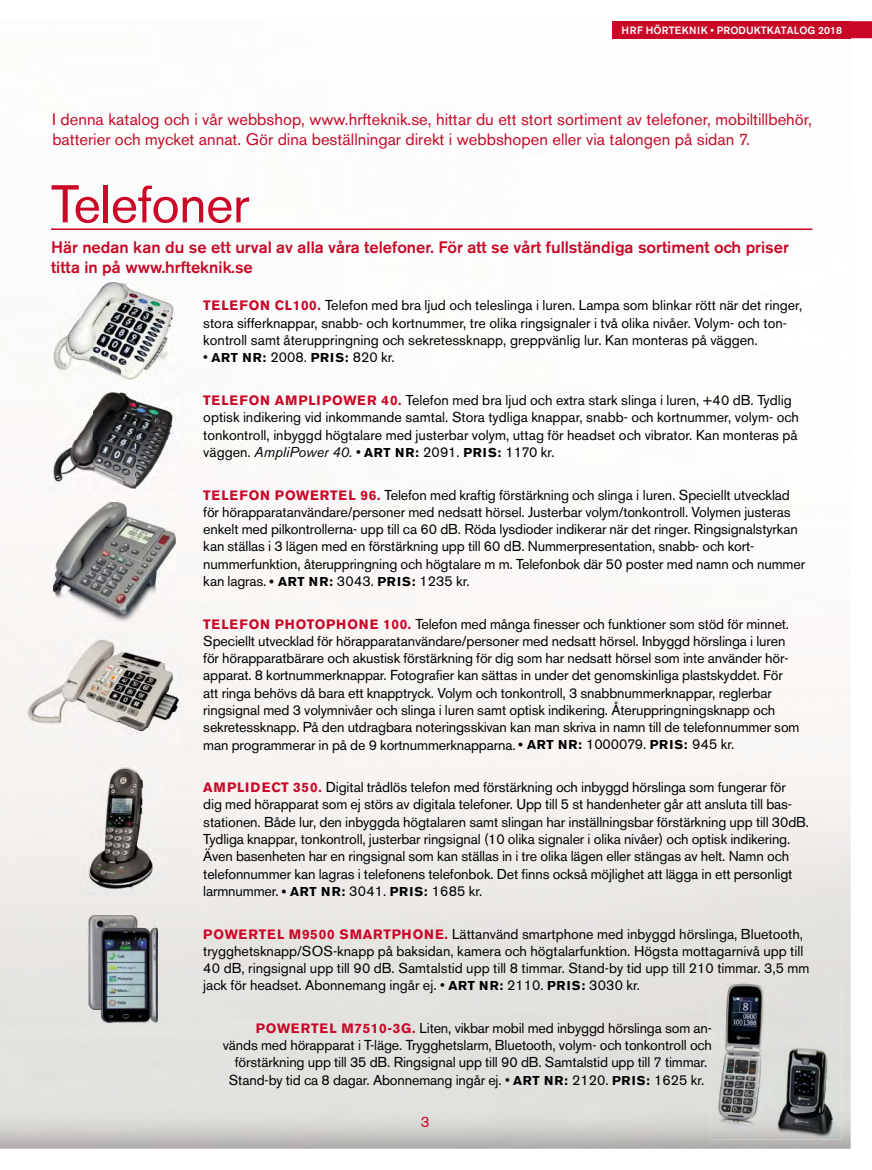
<style>
.page{position:relative;width:872px;height:1170px;background:#fff}
.page>*{position:absolute;margin:0;border:0;box-sizing:border-box;transform-origin:0 0}
.t1{font:52.5px "Akzidenz Grotesk BE";letter-spacing:-.01em;color:#cb0627}
.t2{font:16.5px/19.8px "Akzidenz Grotesk BE";color:#c60a27}
.t3{font:500 16.5px/19.8px "Akzidenz Grotesk BE";color:#c60a27}
.t4{font:15px "Akzidenz Grotesk BE";color:#cb0627}
.t5{font:14.25px/17.2px "Akzidenz Grotesk BE";letter-spacing:-.01em;color:#000}
.t6{font:500 10.5px "Akzidenz Grotesk BE";letter-spacing:.01em;color:#fff}
.s1{font-weight:700;font-size:13.5px;color:#cb0627}
.s2{font-weight:700;font-size:12.75px}
.s3{font-style:italic}
</style>
<div class="page">
<img style="left:0;top:38px;width:850px;height:1110px">
<hr style="left:51px;top:228px;width:761px;height:2px;background:#cb0627">
<img style="left:51px;top:283px;width:127px;height:97px">
<img style="left:51px;top:389px;width:128px;height:103px">
<img style="left:54px;top:502px;width:121px;height:121px">
<img style="left:24px;top:632px;width:156px;height:112px">
<img style="left:76px;top:761px;width:86px;height:133px">
<img style="left:711px;top:979px;width:130px;height:160px">
<img style="left:88px;top:915px;width:70px;height:106px">
<svg style="left:850px;top:21px;width:22px;height:17px"></svg>
<div style="left:612px;top:21px;width:238px;height:17px;background:#c90827"></div>
<p class="t6" style="left:621px;top:26px;width:222px">HRF HÖRTEKNIK • PRODUKTKATALOG 2018</p>
<p class="t2" style="left:52px;top:111px;width:761px">I denna katalog och i vår webbshop, www.hrfteknik.se, hittar du ett stort sortiment av telefoner, mobiltillbehör, batterier och mycket annat. Gör dina beställningar direkt i webb shopen eller via talongen på sidan 7.</p>
<h1 class="t1" style="left:51px;top:185px;width:200px">Telefoner</h1>
<p class="t3" style="left:51px;top:239px;width:739px">Här nedan kan du se ett urval av alla våra telefoner. För att se vårt fullständiga sortiment och priser titta in på www.hrfteknik.se</p>
<p class="t5" style="left:203px;top:298px;width:600px"><span class="s1">TELEFON CL100.</span> Telefon med bra ljud och teleslinga i luren. Lampa som blinkar rött när det ringer, stora sifferknappar, snabb- och kort nummer, tre olika ringsignaler i två olika nivåer. Volym- och ton&shy;kontroll samt återuppringning och sekretessknapp, greppvänlig lur. Kan monteras på väggen.</p>
<p class="t5" style="left:203px;top:350px;width:193px">• <span class="s2">ART NR:</span> 2008. <span class="s2">PRIS:</span> 820 kr.</p>
<p class="t5" style="left:203px;top:393px;width:597px"><span class="s1">TELEFON AMPLIPOWER 40.</span> Telefon med bra ljud och extra stark slinga i luren, +40 dB. Tydlig optisk indikering vid inkommande samtal. Stora tydliga knappar, snabb- och kortnummer, volym- och tonkontroll, inbyggd högtalare med justerbar volym, uttag för headset och vibrator. Kan monteras på väggen. <span class="s3">AmpliPower 40.</span> • <span class="s2">ART NR:</span> 2091. <span class="s2">PRIS:</span> 1170 kr.</p>
<p class="t5" style="left:203px;top:487px;width:603px"><span class="s1">TELEFON POWERTEL 96.</span> Telefon med kraftig förstärkning och slinga i luren. Speciellt utvecklad för hörapparat användare/personer med nedsatt hörsel. Justerbar volym/tonkontroll. Volymen justeras enkelt med pilkontrollerna- upp till ca 60 dB. Röda lysdioder indikerar när det ringer. Ringsignal styrkan kan ställas i 3 lägen med en förstärkning upp till 60 dB. Nummerpresentation, snabb- och kort&shy;nummerfunktion, återuppringning och högtalare m m. Telefonbok där 50 poster med namn och nummer kan lagras. <span class="s2">• ART NR:</span> 3043. <span class="s2">PRIS:</span> 1235 kr.</p>
<p class="t5" style="left:203px;top:616px;width:598px"><span class="s1">TELEFON PHOTOPHONE 100.</span> Telefon med många finesser och funktioner som stöd för minnet.<br>Speciellt utvecklad för hörapparatanvändare/personer med nedsatt hörsel. Inbyggd hörslinga i luren för hörapparatbärare och akustisk förstärkning för dig som har nedsatt hörsel som inte använder hör&shy;apparat. 8 kortnummerknappar. Fotografier kan sättas in under det genomskinliga plastskyddet. För att ringa behövs då bara ett knapptryck. Volym och tonkontroll, 3 snabbnummerknappar, reglerbar ringsignal med 3 volymnivåer och slinga i luren samt optisk indikering. Återuppringningsknapp och sekretessknapp. På den utdragbara noteringsskivan kan man skriva in namn till de telefonnummer som man programmerar in på de 9 kortnummerknapparna. <span class="s2">• ART NR:</span> 1000079. <span class="s2">PRIS:</span> 945 kr.</p>
<p class="t5" style="left:203px;top:780px;width:607px"><span class="s1">AMPLIDECT 350.</span> Digital trådlös telefon med förstärkning och inbyggd hörslinga som fungerar för<br>dig med hörapparat som ej störs av digitala telefoner. Upp till 5 st handenheter går att ansluta till bas&shy;stationen. Både lur, den inbyggda högtalaren samt slingan har inställningsbar förstärkning upp till 30dB.<br>Tydliga knappar, tonkontroll, justerbar ringsignal (10 olika signaler i olika nivåer) och optisk indikering.<br>Även basenheten har en ringsignal som kan ställas in i tre olika lägen eller stängas av helt. Namn och telefonnummer kan lagras i telefonens telefonbok. Det finns också möjlighet att lägga in ett personligt larmnummer. <span class="s2">• ART NR:</span> 3041. <span class="s2">PRIS:</span> 1685 kr.</p>
<p class="t5" style="left:203px;top:926px;width:607px"><span class="s1">POWERTEL M9500 SMARTPHONE.</span> Lättanvänd smartphone med inbyggd hörslinga, Bluetooth, trygghetsknapp/SOS-knapp på baksidan, kamera och högtalarfunktion. Högsta mottagarnivå upp till 40 dB, ringsignal upp till 90 dB. Samtalstid upp till 8 timmar. Stand-by tid upp till 210 timmar. 3,5 mm jack för headset. Abonnemang ingår ej. • <span class="s2">ART NR:</span> 2110. <span class="s2">PRIS:</span> 3030 kr.</p>
<p class="t5" style="left:256px;top:1020px;width:458px"><span class="s1">POWERTEL M7510-3G.</span> Liten, vikbar mobil med inbyggd hörslinga som an-</p>
<p class="t5" style="left:223px;top:1037px;width:490px">vänds med hörapparat i T-läge. Trygghetslarm, Bluetooth, volym- och tonkontroll och</p>
<p class="t5" style="left:235px;top:1055px;width:474px">förstärkning upp till 35 dB. Ringsignal upp till 90 dB. Samtals tid upp till 7 timmar.</p>
<p class="t5" style="left:229px;top:1072px;width:477px">Stand-by tid ca 8 dagar. Abonnemang ingår ej. • <span class="s2">ART NR:</span> 2120. <span class="s2">PRIS:</span> 1625 kr.</p>
<p class="t4" style="left:421px;top:1116px;width:10px">3</p>
</div>
